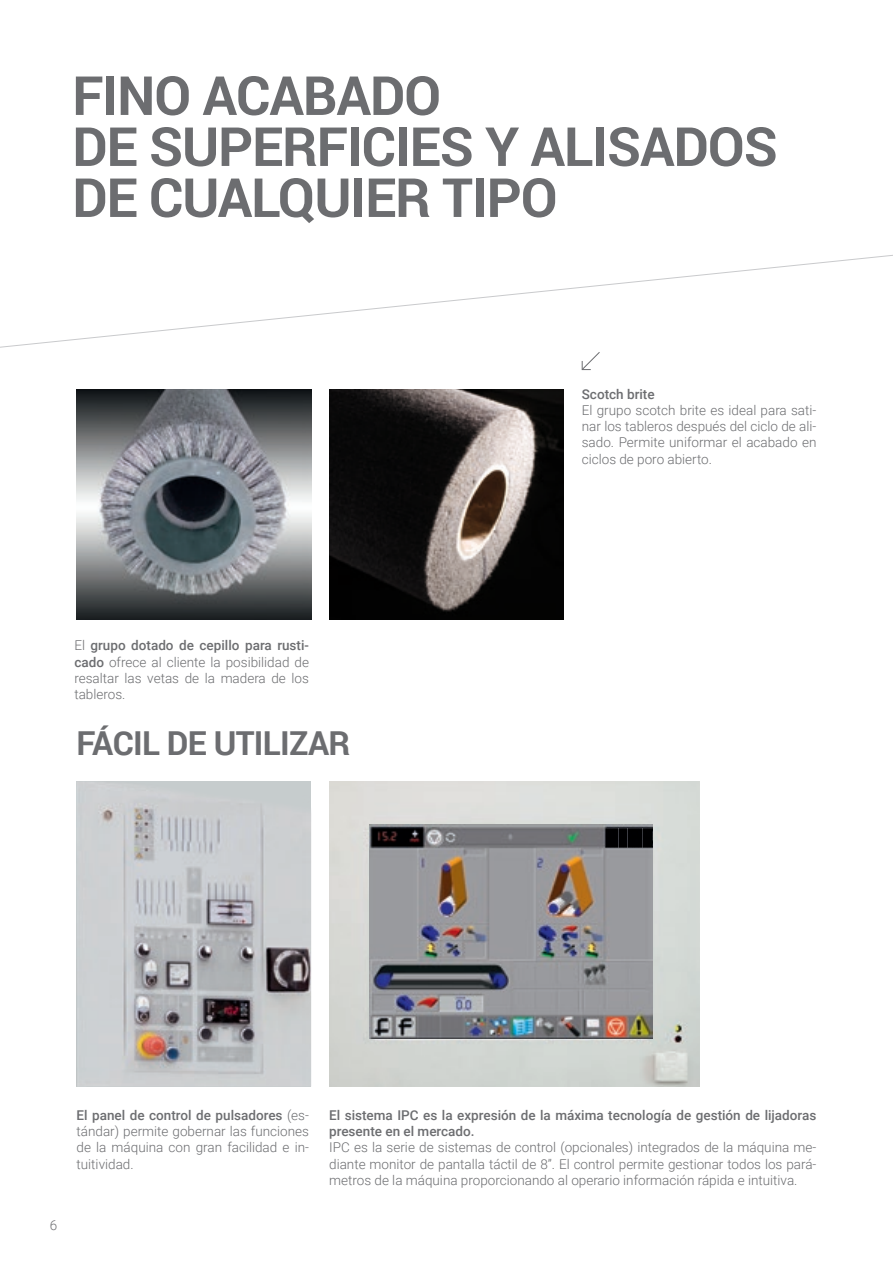
<style>
.page{position:relative;width:893px;height:1263px;background:#fff}
.page>*{position:absolute;margin:0;border:0;box-sizing:border-box;transform-origin:0 0}
.t1{font:700 54px/51px "Roboto";letter-spacing:-.02em;color:#6c6d70}
.t2{font:700 33px "Roboto";letter-spacing:-.02em;color:#6c6d70}
.t3{font:300 13.5px/16.2px "Roboto";color:#6c6d70;text-align:justify}
.t4{font:500 13.5px/16.2px "Roboto";color:#6c6d70}
.s1{font-weight:500}
</style>
<div class="page">
<svg style="left:0;top:255px;width:893px;height:93px"></svg>
<img style="left:77px;top:781px;width:234px;height:305px">
<img style="left:329px;top:781px;width:370px;height:305px">
<img style="left:77px;top:389px;width:234px;height:230px">
<img style="left:329px;top:389px;width:235px;height:230px">
<svg style="left:581px;top:352px;width:19px;height:19px"></svg>
<img style="left:369px;top:825px;width:284px;height:214px">
<img style="left:605px;top:829px;width:29px;height:18px">
<img style="left:634px;top:829px;width:18px;height:18px">
<p class="t1" style="left:72px;top:68px;width:707px">FINO ACABADO<br>DE SUPERFICIES Y ALISADOS<br>DE CUALQUIER TIPO</p>
<p class="t3" style="left:74px;top:637px;width:236px">El <span class="s1">grupo dotado de cepillo para rusti&shy;cado</span> ofrece al cliente la posibilidad de resaltar las vetas de la madera de los tableros.</p>
<p class="t2" style="left:77px;top:720px;width:275px">FÁCIL DE UTILIZAR</p>
<p class="t4" style="left:582px;top:385px;width:74px">Scotch brite</p>
<p class="t3" style="left:582px;top:402px;width:236px">El grupo scotch brite es ideal para sati&shy;nar los tableros después del ciclo de ali&shy;sado. Permite uniformar el acabado en ciclos de poro abierto.</p>
<p class="t3" style="left:50px;top:1216px;width:9px">6</p>
<p class="t3" style="left:77px;top:1106px;width:234px"><span class="s1">El panel de control de pulsadores</span> (es&shy;tándar) permite gobernar las funciones de la máquina con gran facilidad e in&shy;tuitividad.</p>
<p class="t4" style="left:329px;top:1106px;width:489px">El sistema IPC es la expresión de la máxima tecnología de gestión de lijadoras presente en el mercado.</p>
<p class="t3" style="left:329px;top:1139px;width:489px">IPC es la serie de sistemas de control (opcionales) integrados de la máquina me&shy;diante monitor de pantalla táctil de 8”. El control permite gestionar todos los pará&shy;metros de la máquina proporcionando al operario información rápida e intuitiva.</p>
</div>
